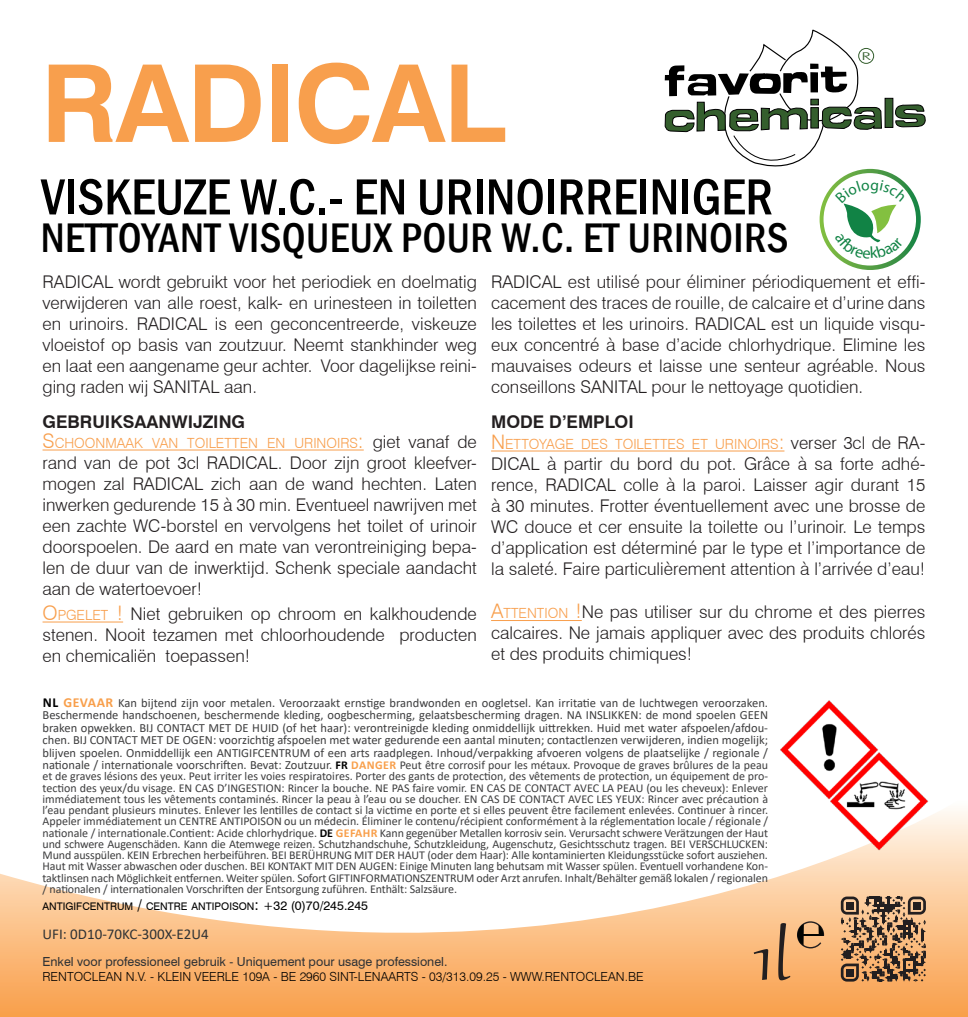
<style>
.page{position:relative;width:968px;height:1017px;background:#fff}
.page>*{position:absolute;margin:0;border:0;box-sizing:border-box;transform-origin:0 0}
.t1{font:700 107.5px "Swiss 721 BT";letter-spacing:-.02em;color:#f89f4d}
.t2{font:85px "Gabriola";color:#231f20}
.t3{font:500 condensed 52.5px "Franklin Gothic";color:#000}
.t4{font:500 condensed 42.5px "Franklin Gothic";letter-spacing:.01em;color:#000}
.t5{font:300 17.5px/21px "Swiss 721 BT";color:#231f20;text-align:justify}
.t6{font:700 17.5px "Swiss 721 BT";color:#231f20}
.t7{font:15px "Calibri";color:#2e3134}
.t8{font:300 14px "Swiss 721 BT";color:#f89f4d}
.t9{font:12.5px/12.5px "Calibri";color:#3e3e3f;text-align:justify}
.t10{font:300 12.5px "Swiss 721 BT";color:#000}
.t11{font:12.5px "Swiss 721 BT";color:#2e3134}
.t12{font:12px/11.2px "Calibri";letter-spacing:-.01em;color:#3e3e3f;text-align:justify}
.t13{font:300 10.75px "Futura BT";color:#345e2d;scale:1.67 1}
.t14{font:10.5px "Swiss 721 BT";color:#000}
.s1{font-size:20px}
.s2{font-size:17.5px;color:#231f20}
.s3{font-size:20px;color:#f89f4d}
.s4{font-size:14px;color:#f89f4d}
.s5{font-weight:700;font-size:13.75px;color:#000}
.s6{font-weight:700;font-size:13.75px;color:#f89f4b}
.s7{font-size:12.5px}
.s8{font-weight:700;color:#000}
.s9{font-weight:700;color:#f89f4b}
.s10{font-size:15px}
</style>
<div class="page">
<svg style="left:0;top:801px;width:967px;height:216px"></svg>
<hr style="left:43px;top:450px;width:321px;height:1px;background:#f89f4d">
<hr style="left:43px;top:622px;width:80px;height:1px;background:#f89f4d">
<hr style="left:491px;top:451px;width:293px;height:1px;background:#f89f4d">
<hr style="left:491px;top:620px;width:90px;height:1px;background:#f89f4d">
<svg style="left:840px;top:897px;width:85px;height:85px;background:#a07a58"></svg>
<div style="left:845px;top:902px;width:8px;height:7px;background:#231f20"></div>
<div style="left:912px;top:902px;width:8px;height:7px;background:#231f20"></div>
<div style="left:845px;top:969px;width:8px;height:7px;background:#231f20"></div>
<img style="left:828px;top:752px;width:100px;height:99px">
<img style="left:780px;top:700px;width:98px;height:99px">
<svg style="left:796px;top:921px;width:28px;height:27px"></svg>
<svg style="left:664px;top:30px;width:261px;height:240px"></svg>
<p class="t13" style="left:861px;top:49px;width:7px">R</p>
<p class="t1" style="left:41px;top:38px;width:466px">RADICAL</p>
<p class="t3" style="left:41px;top:162px;width:733px">VISKEUZE W.C.- EN URINOIRREINIGER</p>
<p class="t4" style="left:41px;top:210px;width:749px">NETTOYANT VISQUEUX POUR W.C. ET URINOIRS</p>
<p class="t5" style="left:43px;top:271px;width:436px">RADICAL wordt gebruikt voor het periodiek en doelmatig verwijderen van alle roest, kalk- en urinesteen in toiletten en urinoirs. RADICAL is een geconcentreerde, viskeuze vloeistof op basis van zoutzuur. Neemt stankhinder weg en laat een aangename geur achter. Voor dagelijkse reini&shy;ging raden wij SANITAL aan.</p>
<p class="t6" style="left:43px;top:411px;width:204px">GEBRUIKSAANWIJZING</p>
<p class="t8" style="left:43px;top:434px;width:436px"><span class="s1">S</span>CHOONMAAK VAN TOILETTEN EN URINOIRS<span class="s1">:</span> <span class="s2">giet vanaf de</span></p>
<p class="t5" style="left:43px;top:452px;width:436px">rand van de pot 3cl RADICAL. Door zijn groot kleefver&shy;mogen zal RADICAL zich aan de wand hechten. Laten inwerken gedurende 15 à 30 min. Eventueel nawrijven met een zachte WC-borstel en vervolgens het toilet of urinoir doorspoelen. De aard en mate van verontreiniging bepa&shy;len de duur van de inwerktijd. Schenk speciale aandacht aan de watertoevoer!</p>
<p class="t5" style="left:43px;top:603px;width:436px"><span class="s3">O</span><span class="s4">PGELET</span> <span class="s3">!</span> Niet gebruiken op chroom en kalkhoudende stenen. Nooit tezamen met chloorhoudende producten en chemicaliën toepassen!</p>
<p class="t5" style="left:491px;top:271px;width:436px">RADICAL est utilisé pour éliminer périodiquement et effi&shy;cacement des traces de rouille, de calcaire et d’urine dans les toilettes et les urinoirs. RADICAL est un liquide visqu&shy;eux concentré à base d’acide chlorhydrique. Elimine les mauvaises odeurs et laisse une senteur agréable. Nous conseillons SANITAL pour le nettoyage quotidien.</p>
<p class="t6" style="left:491px;top:411px;width:144px">MODE D’EMPLOI</p>
<p class="t8" style="left:491px;top:435px;width:436px"><span class="s1">N</span> ETTOYAGE DES TOILETTES ET URINOIRS<span class="s1">:</span> <span class="s2">verser 3cl de RA-</span></p>
<p class="t5" style="left:491px;top:453px;width:436px">DICAL à partir du bord du pot. Grâce à sa forte adhé&shy;rence, RADICAL colle à la paroi. Laisser agir durant 15 à 30 minutes. Frotter éventuellement avec une brosse de WC douce et cer ensuite la toilette ou l’urinoir. Le temps d’application est déterminé par le type et l’importance de la saleté. Faire particulièrement attention à l’arrivée d’eau!</p>
<p class="t5" style="left:491px;top:602px;width:436px"><span class="s3">A</span><span class="s4">TTENTION</span> <span class="s3">!</span>Ne pas utiliser sur du chrome et des pierres calcaires. Ne jamais appliquer avec des produits chlorés et des produits chimiques!</p>
<p class="t9" style="left:43px;top:696px;width:727px"><span class="s5">NL</span> <span class="s6">GEVAAR</span> Kan bijtend zijn voor metalen. Veroorzaakt ernstige brandwonden en oogletsel. Kan irritatie van de luchtwegen veroorzaken.<br>Beschermende handschoenen, beschermende kleding, oogbescherming, gelaatsbescherming dragen. NA INSLIKKEN: de mond spoelen GEEN braken opwekken. BIJ CONTACT MET DE HUID (of het haar): verontreinigde kleding onmiddellijk uittrekken. Huid met water afspoelen/afdou&shy;chen. BIJ CONTACT MET DE OGEN: voorzichtig afspoelen met water gedurende een aantal minuten; contactlenzen verwijderen, indien mogelijk; blijven spoelen. Onmiddellijk een ANTIGIFCENTRUM of een arts raadplegen. Inhoud/verpakking afvoeren volgens de plaatselijke / regionale /</p>
<p class="t12" style="left:43px;top:759px;width:727px"><span class="s7">nationale / internationale voorschriften. Bevat: Zoutzuur.</span> <span class="s8">FR</span> <span class="s9">DANGER</span> Peut être corrosif pour les métaux. Provoque de graves brûlures de la peau et de graves lésions des yeux. Peut irriter les voies respiratoires. Porter des gants de protection, des vêtements de protection, un équipement de pro&shy;tection des yeux/du visage. EN CAS D’INGESTION: Rincer la bouche. NE PAS faire vomir. EN CAS DE CONTACT AVEC LA PEAU (ou les cheveux): Enlever immédiatement tous les vêtements contaminés. Rincer la peau à l’eau ou se doucher. EN CAS DE CONTACT AVEC LES YEUX: Rincer avec précaution à l’eau pendant plusieurs minutes. Enlever les lentilles de contact si la victime en porte et si elles peuvent être facilement enlevées. Continuer à rincer.<br>Appeler immédiatement un CENTRE ANTIPOISON ou un médecin. Éliminer le contenu/récipient conformément à la réglementation locale / régionale / nationale / internationale.Contient: Acide chlorhydrique. <span class="s8">DE</span> <span class="s9">GEFAHR</span> Kann gegenüber Metallen korrosiv sein. Verursacht schwere Verätzungen der Haut und schwere Augenschäden. Kann die Atemwege reizen. Schutzhandschuhe, Schutzkleidung, Augenschutz, Gesichtsschutz tragen. BEI VERSCHLUCKEN:<br>Mund ausspülen. KEIN Erbrechen herbeiführen. BEI BERÜHRUNG MIT DER HAUT (oder dem Haar): Alle kontaminierten Kleidungsstücke sofort ausziehen.<br>Haut mit Wasser abwaschen oder duschen. BEI KONTAKT MIT DEN AUGEN: Einige Minuten lang behutsam mit Wasser spülen. Eventuell vorhandene Kon&shy;taktlinsen nach Möglichkeit entfernen. Weiter spülen. Sofort GIFTINFORMATIONSZENTRUM oder Arzt anrufen. Inhalt/Behälter gemäß lokalen / regionalen / nationalen / internationalen Vorschriften der Entsorgung zuführen. Enthält: Salzsäure.</p>
<p class="t14" style="left:43px;top:900px;width:327px">ANTIGIFCENTRUM <span class="s10">/</span> CENTRE ANTIPOISON<span class="s10">:</span> <span class="s7">+32 (0)70/245.245</span></p>
<p class="t7" style="left:43px;top:924px;width:168px">UFI: 0D10-70KC-300X-E2U4</p>
<p class="t11" style="left:43px;top:954px;width:406px">Enkel voor professioneel gebruik - Uniquement pour usage professionel.</p>
<p class="t10" style="left:43px;top:969px;width:602px">RENTOCLEAN N.V. - KLEIN VEERLE 109A - BE 2960 SINT-LENAARTS - 03/313.09.25 - WWW.RENTOCLEAN.BE</p>
<p class="t2" style="left:753px;top:900px;width:37px">1l</p>
</div>
